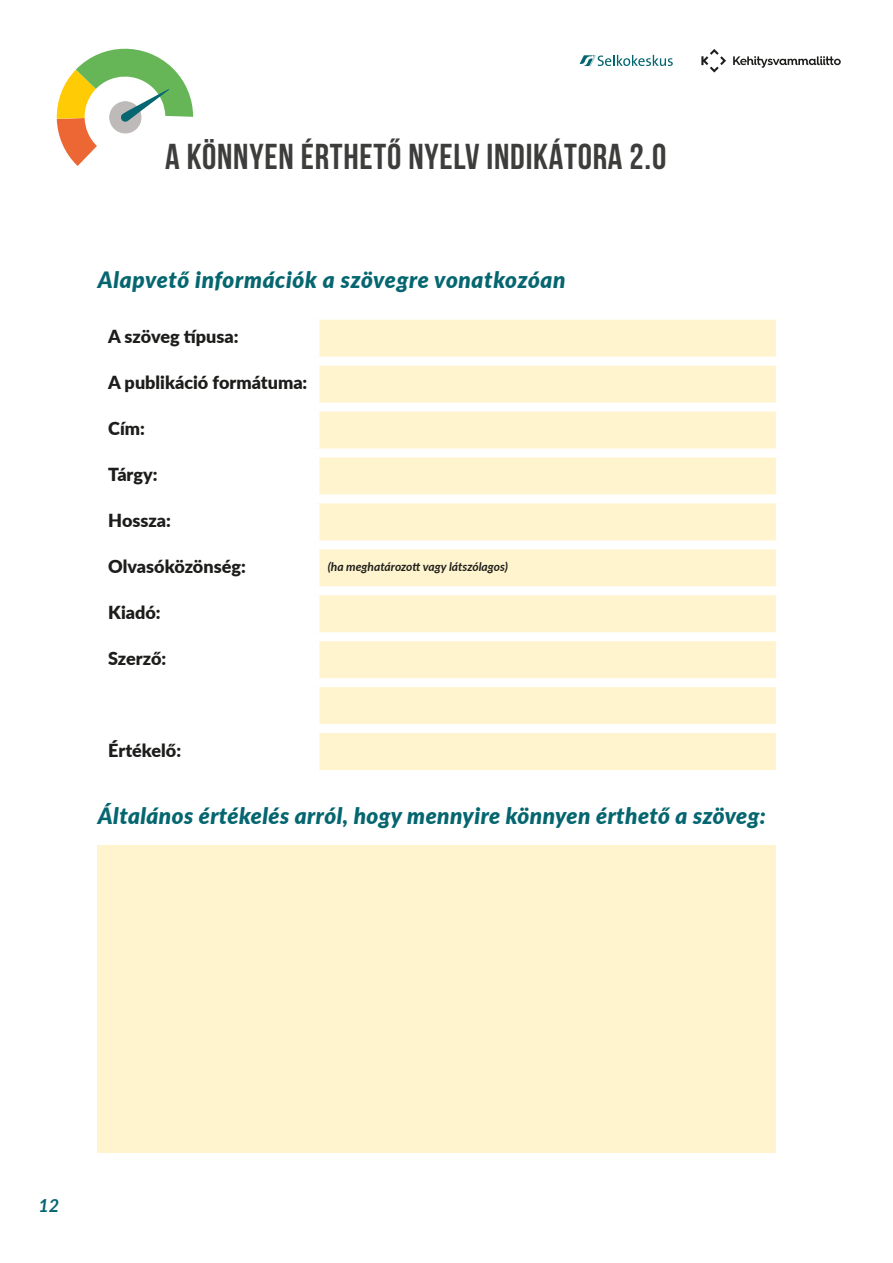
<style>
.page{position:relative;width:893px;height:1263px;background:#fff}
.page>*{position:absolute;margin:0;border:0;box-sizing:border-box;transform-origin:0 0}
.t1{font:700 36px "Bebas Neue";letter-spacing:.02em;color:#3d3d3c}
.Cím_2{font:italic 900 22.5px "Lato";letter-spacing:.02em;color:#056670}
.t2{font:900 18px "Lato";color:#1d1d1b}
.t3{font:italic 700 18px "Lato";color:#056670}
.t4{font:italic 700 12px "Lato";color:#1d1d1b}
</style>
<div class="page">
<svg style="left:57px;top:49px;width:136px;height:117px"></svg>
<svg style="left:578px;top:55px;width:95px;height:11px"></svg>
<svg style="left:701px;top:49px;width:25px;height:24px"></svg>
<svg style="left:733px;top:56px;width:108px;height:12px"></svg>
<div style="left:319px;top:320px;width:457px;height:450px;background:#fff4cd"></div>
<div style="left:315px;top:357px;width:470px;height:9px;background:#fff"></div>
<div style="left:315px;top:403px;width:470px;height:9px;background:#fff"></div>
<div style="left:315px;top:448px;width:470px;height:9px;background:#fff"></div>
<div style="left:315px;top:494px;width:470px;height:9px;background:#fff"></div>
<div style="left:315px;top:540px;width:470px;height:9px;background:#fff"></div>
<div style="left:315px;top:586px;width:470px;height:9px;background:#fff"></div>
<div style="left:315px;top:632px;width:470px;height:9px;background:#fff"></div>
<div style="left:315px;top:678px;width:470px;height:9px;background:#fff"></div>
<div style="left:315px;top:724px;width:470px;height:9px;background:#fff"></div>
<div style="left:98px;top:845px;width:678px;height:307px;background:#fff4cd"></div>
<h1 class="t1" style="left:165px;top:136px;width:503px">A KÖNNYEN ÉRTHETŐ NYELV INDIKÁTORA 2.0</h1>
<p class="Cím_2" style="left:98px;top:263px;width:469px">Alapvető információk a szövegre vonatkozóan</p>
<p class="t2" style="left:108px;top:323px;width:132px">A szöveg típusa:</p>
<p class="t2" style="left:108px;top:369px;width:201px">A publikáció formátuma:</p>
<p class="t2" style="left:108px;top:415px;width:38px">Cím:</p>
<p class="t2" style="left:108px;top:461px;width:51px">Tárgy:</p>
<p class="t2" style="left:108px;top:507px;width:64px">Hossza:</p>
<p class="t2" style="left:108px;top:553px;width:139px">Olvasóközönség:</p>
<p class="t4" style="left:328px;top:557px;width:182px">(ha meghatározott vagy látszólagos)</p>
<p class="t2" style="left:108px;top:599px;width:54px">Kiadó:</p>
<p class="t2" style="left:108px;top:645px;width:59px">Szerző:</p>
<p class="t2" style="left:108px;top:737px;width:74px">Értékelő:</p>
<p class="Cím_2" style="left:98px;top:799px;width:670px">Általános értékelés arról, hogy mennyire könnyen érthető a szöveg:</p>
<p class="t3" style="left:38px;top:1192px;width:22px">12</p>
</div>
